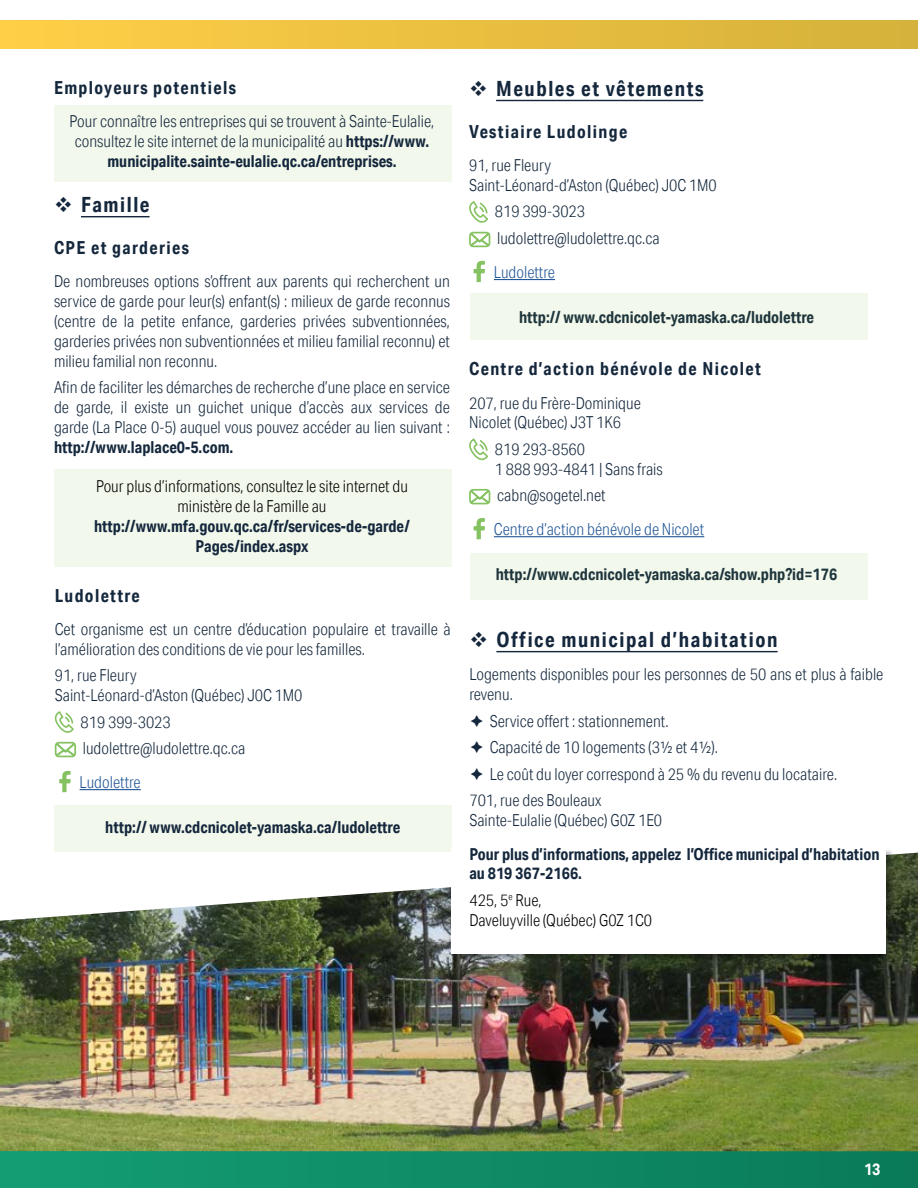
<style>
.page{position:relative;width:918px;height:1188px;background:#fff}
.page>*{position:absolute;margin:0;border:0;box-sizing:border-box;transform-origin:0 0}
.t1{font:700 21px "Aktiv Grotesk Cd";letter-spacing:.075em;color:#14273c}
.t2{font:700 18px "Aktiv Grotesk Cd";letter-spacing:.075em;color:#14273c}
.t3{font:300 16.5px/19.8px "Aktiv Grotesk Cd";color:#14273c}
.t4{font:700 16.5px/19.8px "Aktiv Grotesk Cd";color:#14273c;text-align:center}
.t5{font:300 16.5px/19.8px "Aktiv Grotesk Cd";color:#000;text-align:center}
.t6{font:300 16.5px "Aktiv Grotesk Cd";color:#245897}
.t7{font:700 16.5px "Aktiv Grotesk Cd";color:#fff}
.s1{font-weight:700}
</style>
<div class="page">
<div style="left:0;top:21px;width:918px;height:28px;background:linear-gradient(to right,#ffcf47,#d5b13a)"></div>
<div style="left:0;top:1151px;width:918px;height:37px;background:linear-gradient(to right,#149e74,#0a7a58)"></div>
<div style="left:54px;top:469px;width:397px;height:97px;background:#f3f8ec"></div>
<div style="left:54px;top:105px;width:397px;height:76px;background:#f3f8ec"></div>
<hr style="left:81px;top:216px;width:69px;height:1px;background:#14273c">
<div style="left:54px;top:805px;width:397px;height:47px;background:#f3f8ec"></div>
<hr style="left:80px;top:789px;width:61px;height:1px;background:#245897">
<svg style="left:55px;top:712px;width:19px;height:21px"></svg>
<svg style="left:55px;top:742px;width:21px;height:15px"></svg>
<svg style="left:59px;top:771px;width:12px;height:21px"></svg>
<hr style="left:496px;top:100px;width:207px;height:1px;background:#14273c">
<hr style="left:494px;top:279px;width:61px;height:1px;background:#245897">
<svg style="left:469px;top:202px;width:19px;height:21px"></svg>
<svg style="left:469px;top:232px;width:21px;height:15px"></svg>
<svg style="left:474px;top:261px;width:11px;height:21px"></svg>
<hr style="left:494px;top:536px;width:210px;height:1px;background:#245897">
<svg style="left:469px;top:439px;width:19px;height:21px"></svg>
<svg style="left:469px;top:489px;width:21px;height:15px"></svg>
<svg style="left:474px;top:518px;width:11px;height:21px"></svg>
<img style="left:0;top:853px;width:918px;height:298px">
<div style="left:470px;top:294px;width:397px;height:46px;background:#f3f8ec"></div>
<div style="left:470px;top:553px;width:397px;height:46px;background:#f3f8ec"></div>
<div style="left:452px;top:849px;width:442px;height:113px;background:#000;opacity:.28"></div>
<div style="left:452px;top:847px;width:434px;height:106px;background:#fff"></div>
<hr style="left:496px;top:651px;width:282px;height:1px;background:#14273c">
<p class="t2" style="left:54px;top:76px;width:183px">Employeurs potentiels</p>
<p class="t3" style="left:70px;top:111px;width:366px;text-align:center">Pour connaître les entreprises qui se trouvent à Sainte-Eulalie, consultez le site internet de la municipalité au <span class="s1">https://www. municipalite.sainte-eulalie.qc.ca/entreprises.</span></p>
<p class="t1" style="left:81px;top:192px;width:70px">Famille</p>
<p class="t2" style="left:54px;top:237px;width:136px">CPE et garderies</p>
<p class="t3" style="left:54px;top:272px;width:398px;text-align:justify">De nombreuses options s’offrent aux parents qui recherchent un service de garde pour leur(s) enfant(s) : milieux de garde reconnus (centre de la petite enfance, garderies privées subventionnées, garderies privées non subventionnées et milieu familial reconnu) et milieu familial non reconnu.</p>
<p class="t3" style="left:54px;top:377px;width:398px;text-align:justify">Afin de faciliter les démarches de recherche d’une place en service de garde, il existe un guichet unique d’accès aux services de garde (La Place 0-5) auquel vous pouvez accéder au lien suivant :</p>
<p class="t4" style="left:54px;top:437px;width:181px">http://www.laplace0-5.com.</p>
<p class="t5" style="left:96px;top:476px;width:313px">Pour plus d’informations, consultez le site internet du ministère de la Famille au</p>
<p class="t4" style="left:94px;top:516px;width:317px">http://www.mfa.gouv.qc.ca/fr/services-de-garde/<br>Pages/index.aspx</p>
<p class="t2" style="left:55px;top:584px;width:86px">Ludolettre</p>
<p class="t3" style="left:55px;top:619px;width:398px">Cet organisme est un centre d’éducation populaire et travaille à l’amélioration des conditions de vie pour les familles.</p>
<p class="t3" style="left:55px;top:665px;width:249px">91, rue Fleury<br>Saint-Léonard-d’Aston (Québec) J0C 1M0</p>
<p class="t3" style="left:81px;top:708px;width:166px;line-height:26.5px">819 399-3023 ludolettre@ludolettre.qc.ca</p>
<p class="t6" style="left:80px;top:773px;width:63px">Ludolettre</p>
<p class="t4" style="left:105px;top:817px;width:297px">http:// www.cdcnicolet-yamaska.ca/ludolettre</p>
<p class="t1" style="left:496px;top:76px;width:209px">Meubles et vêtements</p>
<p class="t2" style="left:469px;top:120px;width:160px">Vestiaire Ludolinge</p>
<p class="t3" style="left:469px;top:155px;width:249px">91, rue Fleury<br>Saint-Léonard-d’Aston (Québec) J0C 1M0</p>
<p class="t3" style="left:495px;top:198px;width:166px;line-height:26.5px">819 399-3023 ludolettre@ludolettre.qc.ca</p>
<p class="t6" style="left:494px;top:263px;width:63px">Ludolettre</p>
<p class="t4" style="left:519px;top:307px;width:297px">http:// www.cdcnicolet-yamaska.ca/ludolettre</p>
<p class="t2" style="left:469px;top:358px;width:293px">Centre d’action bénévole de Nicolet</p>
<p class="t3" style="left:469px;top:393px;width:173px">207, rue du Frère-Dominique<br>Nicolet (Québec) J3T 1K6</p>
<p class="t3" style="left:495px;top:439px;width:169px">819 293-8560<br>1 888 993-4841 | Sans frais</p>
<p class="t3" style="left:497px;top:485px;width:110px">cabn@sogetel.net</p>
<p class="t6" style="left:494px;top:520px;width:212px">Centre d’action bénévole de Nicolet</p>
<p class="t4" style="left:496px;top:564px;width:343px">http://www.cdcnicolet-yamaska.ca/show.php?id=176</p>
<p class="t1" style="left:496px;top:627px;width:283px">Office municipal d’habitation</p>
<p class="t3" style="left:469px;top:665px;width:416px">Logements disponibles pour les personnes de 50 ans et plus à faible revenu.</p>
<p class="t3" style="left:490px;top:711px;width:180px">Service offert : stationnement.</p>
<p class="t3" style="left:490px;top:738px;width:230px">Capacité de 10 logements (3½ et 4½).</p>
<p class="t3" style="left:490px;top:764px;width:349px">Le coût du loyer correspond à 25 % du revenu du locataire.</p>
<p class="t3" style="left:469px;top:791px;width:134px">701, rue des Bouleaux</p>
<p class="t3" style="left:469px;top:810px;width:194px">Sainte-Eulalie (Québec) G0Z 1E0</p>
<p class="t4" style="left:469px;top:844px;width:412px;text-align:left">Pour plus d’informations, appelez l’Office municipal d’habitation au 819 367-2166.</p>
<p class="t5" style="left:469px;top:890px;width:184px;text-align:left">425, 5<sup>e</sup> Rue,<br>Daveluyville (Québec) G0Z 1C0</p>
<p class="t7" style="left:864px;top:1159px;width:18px">13</p>
</div>
